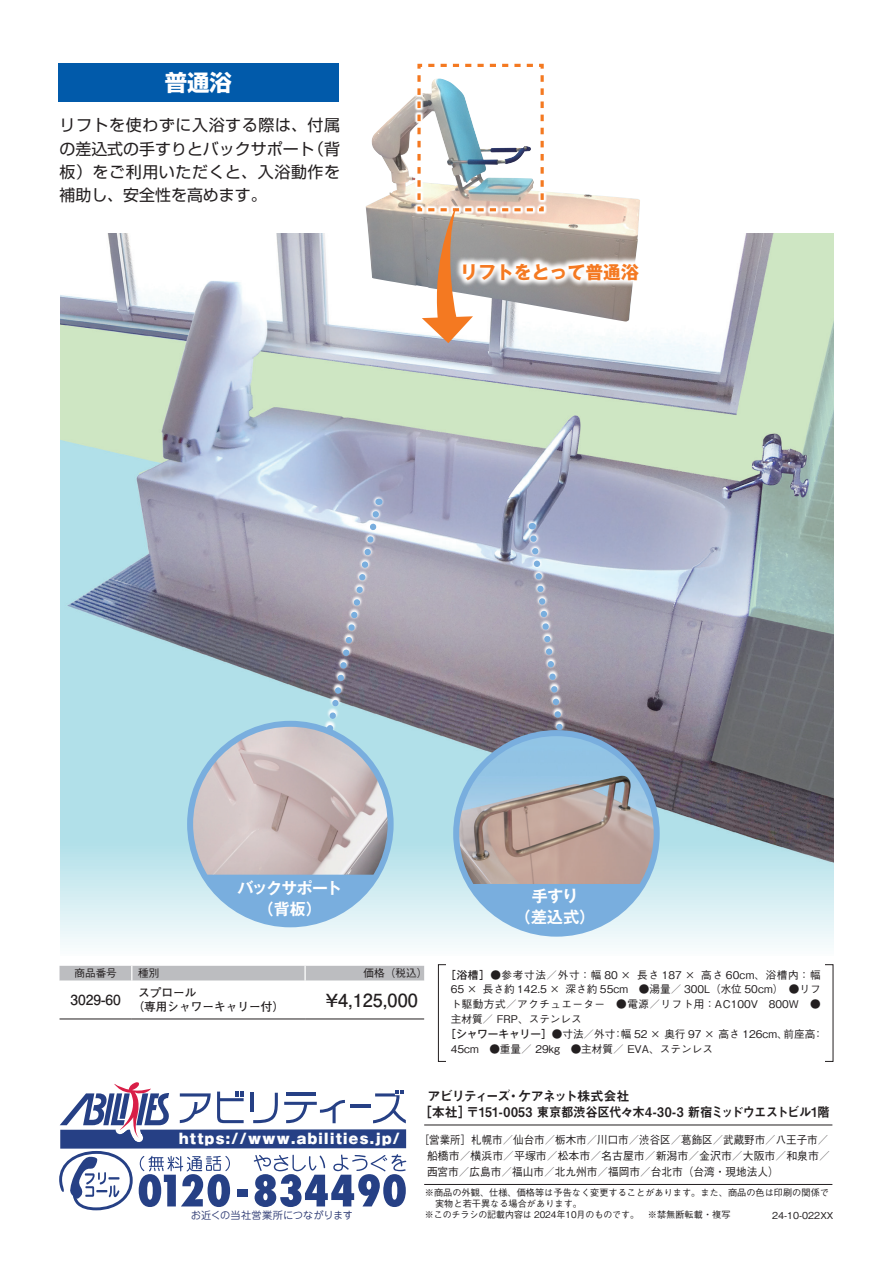
<style>
.page{position:relative;width:893px;height:1263px;background:#fff}
.page>*{position:absolute;margin:0;border:0;box-sizing:border-box;transform-origin:0 0}
.Z特長{font:700 22.35px "Shin Go Pro";color:#fff}
.価格{font:700 18px "Futo Go B101 Pro";color:#231f20}
.t1{font:700 17.85px "Gothic MB101 Pro";color:#f47921}
.Z特長-2{font:15.9px/23.4px "Shin Go Pro";color:#231f20;text-align:justify}
.キャプション基本{font:700 15.9px "Gothic MB101 Pro De";letter-spacing:-.035em;color:#fff}
.キャプション基本-2{font:700 15.9px "Gothic MB101 Pro De";letter-spacing:-.07em;color:#fff}
.t2{font:900 13.8px "Gothic MB101 Pro";letter-spacing:.1em;color:#fff}
.t3{font:700 13.8px "Futo Go B101 Pro";color:#231f20}
.t4{font:13.2px/15.9px "Midashi Go Pro MB31";letter-spacing:-.045em;color:#231f20}
.t5{font:700 11.7px "Futo Go B101 Pro";color:#231f20}
.t6{font:500 11.25px/15.9px "Gothic BBB Pro";color:#231f20;scale:.94 1}
.ノーマル{font:500 10.65px/14.9px "Gothic BBB Pro";color:#231f20;text-align:justify}
.t7{font:10.2px "Jun 201 Pro";color:#2d3a73}
.t8{font:500 9.6px "Gothic BBB Pro";color:#231f20}
.t9{font:500 9.15px "Gothic BBB Pro";color:#231f20}
.s1{font-family:"Gothic MB101 Pro"}
</style>
<div class="page">
<img style="left:60px;top:234px;width:773px;height:711px">
<div style="left:60px;top:1129px;width:346px;height:19px;background:#264085"></div>
<hr style="left:250px;top:1092px;width:3px;height:19px;background:#264085">
<svg style="left:253px;top:1093px;width:25px;height:30px"></svg>
<hr style="left:350px;top:1104px;width:21px;height:3px;background:#264085">
<hr style="left:286px;top:1092px;width:29px;height:3px;background:#264085">
<svg style="left:373px;top:1090px;width:33px;height:33px"></svg>
<svg style="left:284px;top:1100px;width:61px;height:23px"></svg>
<div style="left:237px;top:1189px;width:11px;height:8px;background:#264085"></div>
<svg style="left:254px;top:1154px;width:152px;height:53px"></svg>
<svg style="left:59px;top:1082px;width:185px;height:129px"></svg>
<hr style="left:424px;top:1125px;width:408px;height:1px;background:#231f20">
<hr style="left:424px;top:1184px;width:408px;height:1px;background:#231f20">
<hr style="left:60px;top:1019px;width:72px;height:1px;background:#231f20">
<hr style="left:132px;top:1019px;width:173px;height:1px;background:#231f20">
<hr style="left:305px;top:1019px;width:119px;height:1px;background:#231f20">
<svg style="left:60px;top:966px;width:364px;height:53px"></svg>
<svg style="left:525px;top:520px;width:49px;height:213px"></svg>
<svg style="left:526px;top:523px;width:48px;height:210px;background:#a3a4b5"></svg>
<svg style="left:319px;top:495px;width:66px;height:229px"></svg>
<svg style="left:319px;top:499px;width:64px;height:225px;background:#a3a4b3"></svg>
<img style="left:190px;top:724px;width:201px;height:156px">
<div style="left:187px;top:721px;width:207px;height:206px;border:6px solid #79aede;border-radius:50%"></div>
<svg style="left:204px;top:875px;width:172px;height:48px;background:#8ebce3"></svg>
<img style="left:456px;top:733px;width:201px;height:158px">
<div style="left:453px;top:730px;width:207px;height:207px;border:6px solid #79aede;border-radius:50%"></div>
<svg style="left:470px;top:884px;width:172px;height:49px;background:#90bde3"></svg>
<img style="left:366px;top:97px;width:274px;height:224px">
<svg style="left:414px;top:95px;width:133px;height:120px"></svg>
<div style="left:55px;top:61px;width:287px;height:44px;background:#fff;opacity:.75"></div>
<div style="left:58px;top:64px;width:281px;height:38px;background:#015aaa"></div>
<svg style="left:416px;top:63px;width:129px;height:280px"></svg>
<svg style="left:456px;top:256px;width:190px;height:31px"></svg>
<p class="Z特長" style="left:165px;top:65px;width:68px">普通浴</p>
<p class="Z特長-2" style="left:59px;top:111px;width:282px">リフトを使わずに入浴する際は、付属の差込式の手すりとバックサポート（背板）をご利用いただくと、入浴動作を補助し、安全性を高めます。</p>
<p class="t1" style="left:460px;top:257px;width:180px">リフトをとって普通浴</p>
<p class="キャプション基本-2" style="left:237px;top:874px;width:106px">バックサポート</p>
<p class="キャプション基本" style="left:258px;top:895px;width:65px">（背板）</p>
<p class="キャプション基本" style="left:532px;top:883px;width:48px">手すり</p>
<p class="キャプション基本" style="left:515px;top:904px;width:82px">（差込式）</p>
<p class="ノーマル" style="left:74px;top:964px;width:44px">商品番号</p>
<p class="ノーマル" style="left:138px;top:964px;width:23px">種別</p>
<p class="ノーマル" style="left:364px;top:964px;width:65px">価格（税込）</p>
<p class="t3" style="left:70px;top:989px;width:52px">3029-60</p>
<p class="t5" style="left:138px;top:983px;width:60px">スプロール</p>
<p class="t5" style="left:132px;top:997px;width:154px">（専用シャワーキャリー付）</p>
<p class="価格" style="left:326px;top:985px;width:94px">¥4,125,000</p>
<p class="ノーマル" style="left:451px;top:966px;width:371px;text-indent:-5px"><span class="s1">［浴槽］</span>●参考寸法／外寸：幅 80 × 長さ 187 × 高さ 60cm、浴槽内：幅65 × 長さ約 142.5 × 深さ約 55cm ●湯量／ 300L（水位 50cm）　●リフト駆動方式／アクチュエーター　●電源／リフト用：AC100V 800W ●主材質／ FRP、ステンレス</p>
<p class="ノーマル" style="left:451px;top:1025px;width:374px;text-indent:-5px"><span class="s1">［シャワーキャリー］</span>●寸法／外寸：幅 52 × 奥行 97 × 高さ 126cm、前座高：<br>45cm ●重量／ 29kg ●主材質／ EVA、ステンレス</p>
<p class="t4" style="left:419px;top:1087px;width:413px;text-indent:9px">アビリティーズ・ケアネット株式会社<br>［本社］〒151-0053 東京都渋谷区代々木4-30-3 新宿ミッドウエストビル1階</p>
<p class="t2" style="left:179px;top:1127px;width:222px">https://www.abilities.jp/</p>
<p class="t6" style="left:427px;top:1130px;width:430px;text-indent:-8px">［営業所］札幌市／仙台市／栃木市／川口市／渋谷区／葛飾区／武蔵野市／八王子市／船橋市／横浜市／平塚市／松本市／名古屋市／新潟市／金沢市／大阪市／和泉市／西宮市／広島市／福山市／北九州市／福岡市／台北市（台湾・現地法人）</p>
<p class="t9" style="left:425px;top:1185px;width:406px">※商品の外観、仕様、価格等は予告なく変更することがあります。また、商品の色は印刷の関係で</p>
<p class="t9" style="left:435px;top:1196px;width:148px">実物と若干異なる場合があります。</p>
<p class="t9" style="left:425px;top:1208px;width:353px">※このチラシの記載内容は 2024年10月のものです。　※禁無断転載・複写　　　　　</p>
<p class="t7" style="left:191px;top:1207px;width:164px">お近くの当社営業所につながります</p>
<p class="t8" style="left:772px;top:1208px;width:63px">24-10-022XX</p>
</div>
